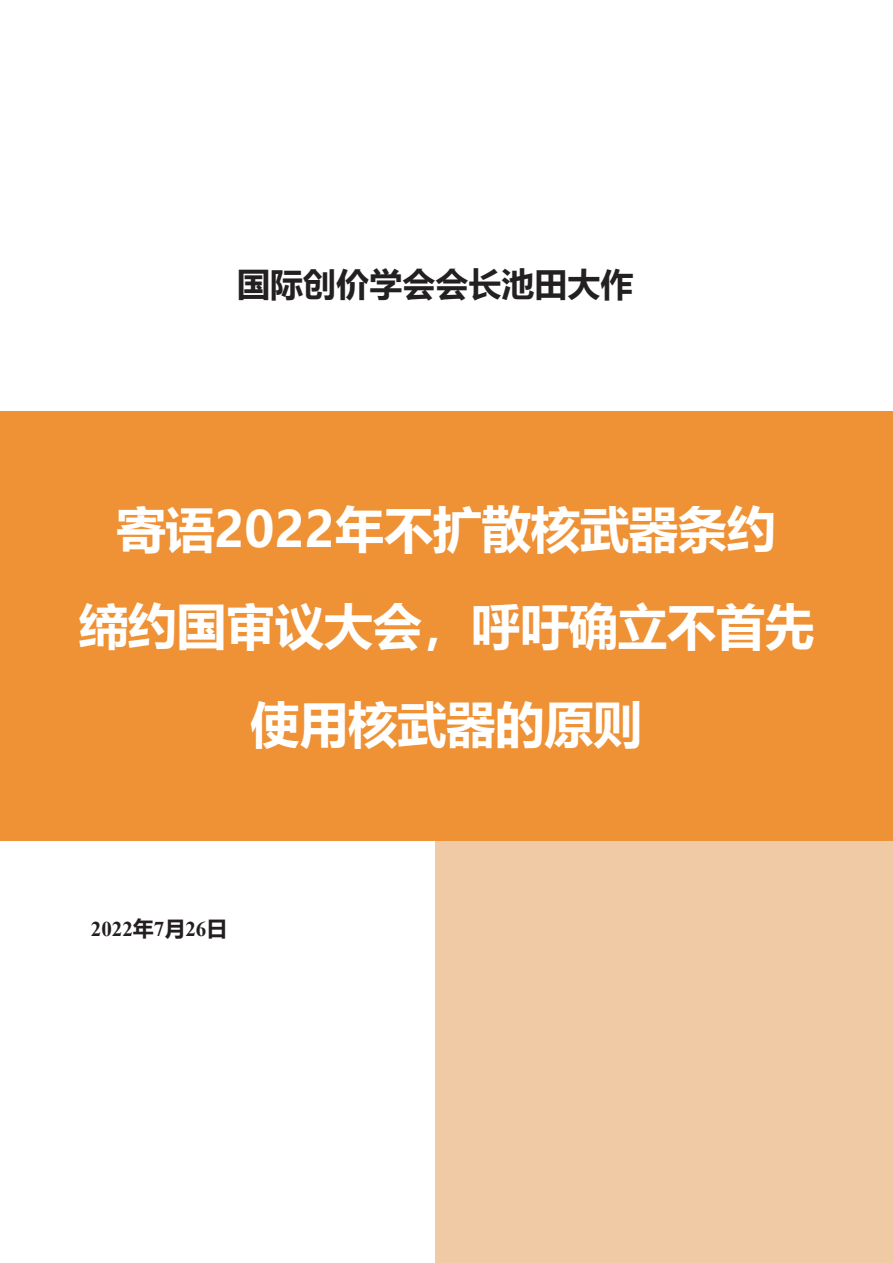
<style>
.page{position:relative;width:893px;height:1263px;background:#fff}
.page>*{position:absolute;margin:0;border:0;box-sizing:border-box;transform-origin:0 0}
.t1{font:700 49.5px/97.5px "Microsoft Ya Hei";letter-spacing:-.01em;color:#fff;text-align:center}
.t2{font:700 33px "Microsoft Ya Hei";color:#232021}
.t3{font:700 21px "Times New Roman";color:#231f20}
.s1{font-family:"Microsoft Ya Hei"}
</style>
<div class="page">
<div style="left:436px;top:833px;width:457px;height:430px;background:#efcaa5"></div>
<div style="left:0;top:412px;width:893px;height:429px;background:#ef9135"></div>
<p class="t2" style="left:237px;top:261px;width:397px">国际创价学会会长池田大作</p>
<p class="t1" style="left:79px;top:478px;width:737px">寄语2022年不扩散核武器条约<br>缔约国审议大会，呼吁确立不首先使用核武器的原则</p>
<p class="t3" style="left:91px;top:913px;width:138px">2022<span class="s1">年月</span>7 26<span class="s1">日</span></p>
</div>
